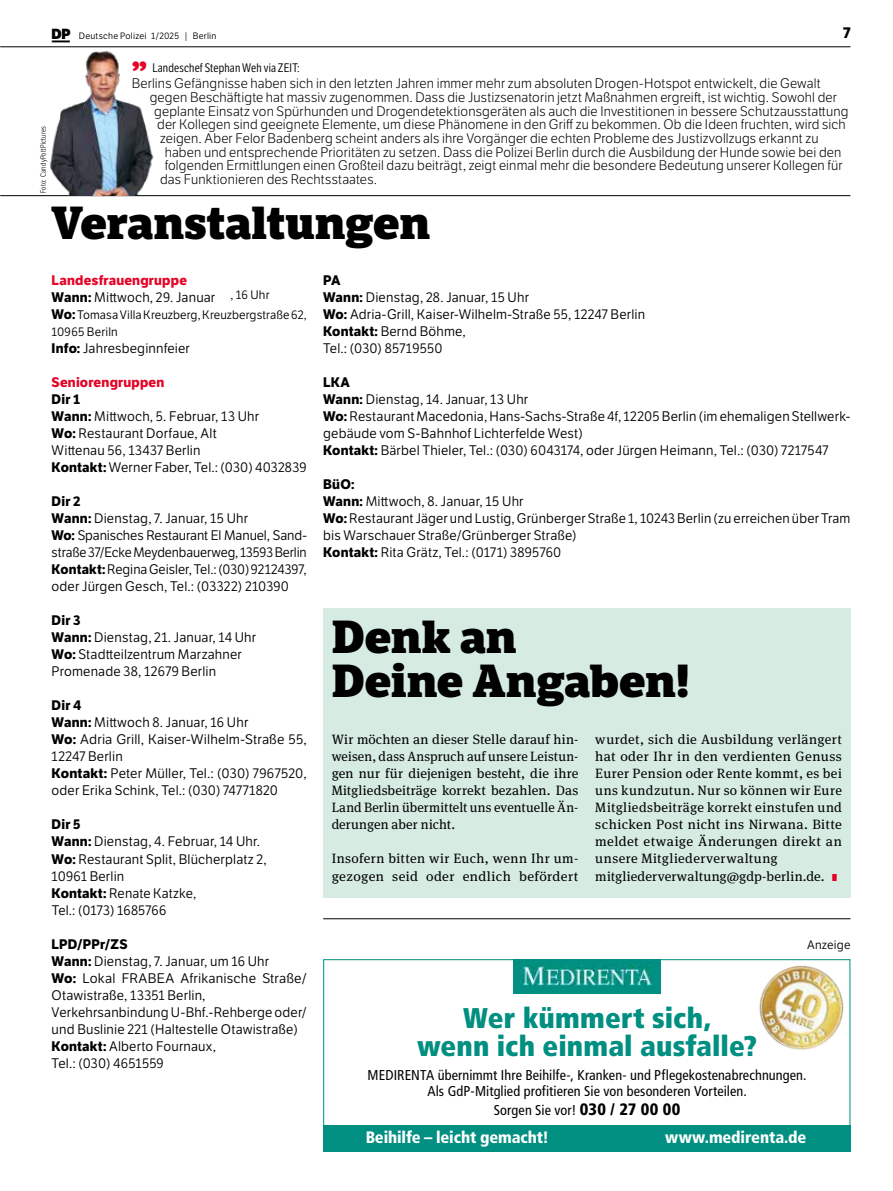
<style>
.page{position:relative;width:893px;height:1191px;background:#fff}
.page>*{position:absolute;margin:0;border:0;box-sizing:border-box;transform-origin:0 0}
.t1{font:800 45px/44.1px "LFT Etica Sheriff";letter-spacing:-.01em;color:#000}
.t2{font:33.75px "LFT Etica XB";color:#e40428}
.t3{font:900 condensed 28.5px/28.5px "Frutiger";letter-spacing:.005em;color:#008f81;text-align:center}
.t4{font:900 condensed 16.5px "Frutiger";letter-spacing:-.01em;color:#fff}
.t5{font:700 15px "LFT Etica";color:#000}
.t6{font:condensed 14.25px/16.5px "Frutiger";letter-spacing:.005em;color:#000;text-align:center}
.t7{font:13.5px/17px "LFT Etica Bk";letter-spacing:.015em;color:#000}
.t8{font:13.5px "LFT Etica Lt";letter-spacing:.01em;color:#000}
.t9{font:13.5px/17px "Meta Serif Pro";letter-spacing:.025em;color:#000}
.t10{font:700 13.5px "LFT Etica";letter-spacing:.015em;color:#000}
.t11{font:700 13.5px "LFT Etica";letter-spacing:.015em;color:#e40428}
.t12{font:12px/17px "LFT Etica Bk";letter-spacing:.01em;color:#000}
.t13{font:12px "LFT Etica Condensed";letter-spacing:.015em;color:#000}
.t14{font:9px "LFT Etica Bk";letter-spacing:.025em;color:#000}
.t15{font:300 7.5px "LFT Etica Condensed";letter-spacing:.025em;color:#000}
.s1{font-family:"LFT Etica XB";font-size:14.25px}
.s2{font-size:9.3px}
.s3{font-family:"LFT Etica";font-weight:700}
.s4{font-family:"LFT Etica";font-weight:700;font-size:13.5px}
.s5{font-family:"LFT Etica XB";font-size:9.75px;color:#e40428}
.s6{font-weight:900;font-size:16.5px}
</style>
<div class="page">
<hr style="left:0;top:195px;width:850px;height:1px;background:#000">
<hr style="left:0;top:47px;width:850px;height:1px;background:#000">
<svg style="left:52px;top:40px;width:18px;height:2px"></svg>
<div style="left:323px;top:607px;width:527px;height:290px;background:#d6ebe2"></div>
<div style="left:323px;top:1125px;width:527px;height:26px;background:#008f81"></div>
<div style="left:513px;top:959px;width:147px;height:34px;background:#008f81"></div>
<img style="left:521px;top:966px;width:131px;height:20px">
<img style="left:737px;top:959px;width:114px;height:112px">
<hr style="left:323px;top:918px;width:527px;height:1px;background:#000">
<img style="left:50px;top:51px;width:104px;height:144px">
<p class="t14" style="left:52px;top:31px;width:166px"><span class="s1">DP</span> Deutsche Polizei 1/2025 <span class="s2">|</span> Berlin</p>
<p class="t5" style="left:843px;top:23px;width:9px">7</p>
<p class="t15" style="left:39px;top:193px;width:69px;rotate:-90deg">Foto: CandyPottPictures</p>
<h2 class="t2" style="left:132px;top:33px;width:17px">„</h2>
<p class="t8" style="left:132px;top:76px;width:690px">Berlins Gefängnisse haben sich in den letzten Jahren immer mehr zum absoluten Drogen-Hotspot entwickelt, die Gewalt</p>
<p class="t8" style="left:150px;top:90px;width:689px">gegen Beschäftigte hat massiv zugenommen. Dass die Justizsenatorin jetzt Maßnahmen ergreift, ist wichtig. Sowohl der</p>
<p class="t8" style="left:154px;top:103px;width:696px">geplante Einsatz von Spürhunden und Drogendetektionsgeräten als auch die Investitionen in bessere Schutzausstattung</p>
<p class="t8" style="left:157px;top:117px;width:690px">der Kollegen sind geeignete Elemente, um diese Phänomene in den Griff zu bekommen. Ob die Ideen fruchten, wird sich</p>
<p class="t8" style="left:160px;top:130px;width:660px">zeigen. Aber Felor Badenberg scheint anders als ihre Vorgänger die echten Probleme des Justizvollzugs erkannt zu</p>
<p class="t8" style="left:165px;top:144px;width:678px">haben und entsprechende Prioritäten zu setzen. Dass die Polizei Berlin durch die Ausbildung der Hunde sowie bei den</p>
<p class="t8" style="left:165px;top:158px;width:679px">folgenden Ermittlungen einen Großteil dazu beiträgt, zeigt einmal mehr die besondere Bedeutung unserer Kollegen für</p>
<p class="t8" style="left:160px;top:171px;width:218px">das Funktionieren des Rechtsstaates.</p>
<p class="t13" style="left:152px;top:60px;width:149px">Landeschef Stephan Weh via ZEIT:</p>
<h1 class="t1" style="left:51px;top:201px;width:381px">Veranstaltungen</h1>
<p class="t11" style="left:52px;top:272px;width:137px">Landesfrauengruppe</p>
<p class="t7" style="left:52px;top:289px;width:165px"><span class="s3">Wann:</span> Mittwoch, 29. Januar</p>
<p class="t12" style="left:52px;top:307px;width:257px"><span class="s4">Wo:</span> Tomasa Villa Kreuzberg, Kreuzbergstraße 62,<br>10965 Beriln</p>
<p class="t7" style="left:52px;top:340px;width:140px"><span class="s3">Info:</span> Jahresbeginnfeier</p>
<p class="t11" style="left:52px;top:374px;width:114px">Seniorengruppen</p>
<p class="t10" style="left:52px;top:391px;width:30px">Dir 1</p>
<p class="t7" style="left:52px;top:408px;width:257px"><span class="s3">Wann:</span> Mittwoch, 5. Februar, 13 Uhr<br><span class="s3">Wo:</span> Restaurant Dorfaue, Alt<br>Wittenau 56, 13437 Berlin<br><span class="s3">Kontakt:</span> Werner Faber, Tel.: (030) 4032839</p>
<p class="t10" style="left:52px;top:493px;width:30px">Dir 2</p>
<p class="t7" style="left:52px;top:510px;width:257px"><span class="s3">Wann:</span> Dienstag, 7. Januar, 15 Uhr<br><span class="s3">Wo:</span> Spanisches Restaurant El Manuel, Sand&shy;straße 37/Ecke Meydenbauerweg, 13593 Berlin <span class="s3">Kontakt:</span> Regina Geisler, Tel.: (030) 92124397, oder Jürgen Gesch, Tel.: (03322) 210390</p>
<p class="t10" style="left:52px;top:612px;width:31px">Dir 3</p>
<p class="t7" style="left:52px;top:629px;width:206px"><span class="s3">Wann:</span> Dienstag, 21. Januar, 14 Uhr<br><span class="s3">Wo:</span> Stadtteilzentrum Marzahner<br>Promenade 38, 12679 Berlin</p>
<p class="t10" style="left:52px;top:697px;width:31px">Dir 4</p>
<p class="t7" style="left:52px;top:714px;width:257px"><span class="s3">Wann:</span> Mittwoch 8. Januar, 16 Uhr<br><span class="s3">Wo:</span> Adria Grill, Kaiser-Wilhelm-Straße 55, 12247 Berlin<br><span class="s3">Kontakt:</span> Peter Müller, Tel.: (030) 7967520, oder Erika Schink, Tel.: (030) 74771820</p>
<p class="t10" style="left:52px;top:816px;width:31px">Dir 5</p>
<p class="t7" style="left:52px;top:833px;width:217px"><span class="s3">Wann:</span> Dienstag, 4. Februar, 14 Uhr.<br><span class="s3">Wo:</span> Restaurant Split, Blücherplatz 2,<br>10961 Berlin<br><span class="s3">Kontakt:</span> Renate Katzke,<br>Tel.: (0173) 1685766</p>
<p class="t10" style="left:52px;top:935px;width:78px">LPD/PPr/ZS</p>
<p class="t7" style="left:52px;top:952px;width:257px"><span class="s3">Wann:</span> Dienstag, 7. Januar, um 16 Uhr<br><span class="s3">Wo:</span> Lokal FRABEA Afrikanische Straße/ Otawistraße, 13351 Berlin, Verkehrsanbindung U-Bhf.-Rehberge oder/ und Buslinie 221 (Haltestelle Otawistraße)<br><span class="s3">Kontakt:</span> Alberto Fournaux,<br>Tel.: (030) 4651559</p>
<p class="t12" style="left:231px;top:287px;width:41px">, 16 Uhr</p>
<p class="t10" style="left:323px;top:272px;width:19px">PA</p>
<p class="t7" style="left:323px;top:289px;width:323px"><span class="s3">Wann:</span> Dienstag, 28. Januar, 15 Uhr<br><span class="s3">Wo:</span> Adria-Grill, Kaiser-Wilhelm-Straße 55, 12247 Berlin <span class="s3">Kontakt:</span> Bernd Böhme,<br>Tel.: (030) 85719550</p>
<p class="t10" style="left:323px;top:374px;width:28px">LKA</p>
<p class="t7" style="left:323px;top:391px;width:529px"><span class="s3">Wann:</span> Dienstag, 14. Januar, 13 Uhr<br><span class="s3">Wo:</span> Restaurant Macedonia, Hans-Sachs-Straße 4f, 12205 Berlin (im ehemaligen Stellwerk&shy;gebäude vom S-Bahnhof Lichterfelde West)<br><span class="s3">Kontakt:</span> Bärbel Thieler, Tel.: (030) 6043174, oder Jürgen Heimann, Tel.: (030) 7217547</p>
<p class="t10" style="left:323px;top:476px;width:33px">BüO:</p>
<p class="t7" style="left:323px;top:493px;width:529px"><span class="s3">Wann:</span> Mittwoch, 8. Januar, 15 Uhr<br><span class="s3">Wo:</span> Restaurant Jäger und Lustig, Grünberger Straße 1, 10243 Berlin (zu erreichen über Tram bis Warschauer Straße/Grünberger Straße)<br><span class="s3">Kontakt:</span> Rita Grätz, Tel.: (0171) 3895760</p>
<h1 class="t1" style="left:332px;top:615px;width:360px">Denk an<br>Deine Angaben!</h1>
<p class="t9" style="left:332px;top:730px;width:248px;text-align:justify">Wir möchten an dieser Stelle darauf hin&shy;weisen, dass Anspruch auf unsere Leistun&shy;gen nur für diejenigen besteht, die ihre Mitgliedsbeiträge korrekt bezahlen. Das Land Berlin übermittelt uns eventuelle Än&shy;derungen aber nicht.</p>
<p class="t9" style="left:332px;top:849px;width:248px">Insofern bitten wir Euch, wenn Ihr um&shy;gezogen seid oder endlich befördert</p>
<p class="t9" style="left:595px;top:730px;width:248px">wurdet, sich die Ausbildung verlängert hat oder Ihr in den verdienten Genuss Eurer Pension oder Rente kommt, es bei uns kundzutun. Nur so können wir Eure Mitgliedsbeiträge korrekt einstufen und schicken Post nicht ins Nirwana. Bitte meldet etwaige Änderungen direkt an unsere Mitgliederverwaltung mitgliederverwaltung@gdp-berlin.de. <span class="s5">I</span></p>
<p class="t12" style="left:807px;top:936px;width:45px">Anzeige</p>
<h3 class="t3" style="left:417px;top:1003px;width:341px">Wer kümmert sich,<br>wenn ich einmal ausfalle?</h3>
<p class="t6" style="left:368px;top:1066px;width:441px">MEDIRENTA übernimmt Ihre Beihilfe-, Kranken- und Pflegekostenabrechnungen.<br>Als GdP-Mitglied profitieren Sie von besonderen Vorteilen.</p>
<p class="t6" style="left:494px;top:1101px;width:188px">Sorgen Sie vor! <span class="s6">030 / 27 00 00</span></p>
<p class="t4" style="left:366px;top:1127px;width:185px">Beihilfe – leicht gemacht!</p>
<p class="t4" style="left:665px;top:1127px;width:142px">www.medirenta.de</p>
</div>
